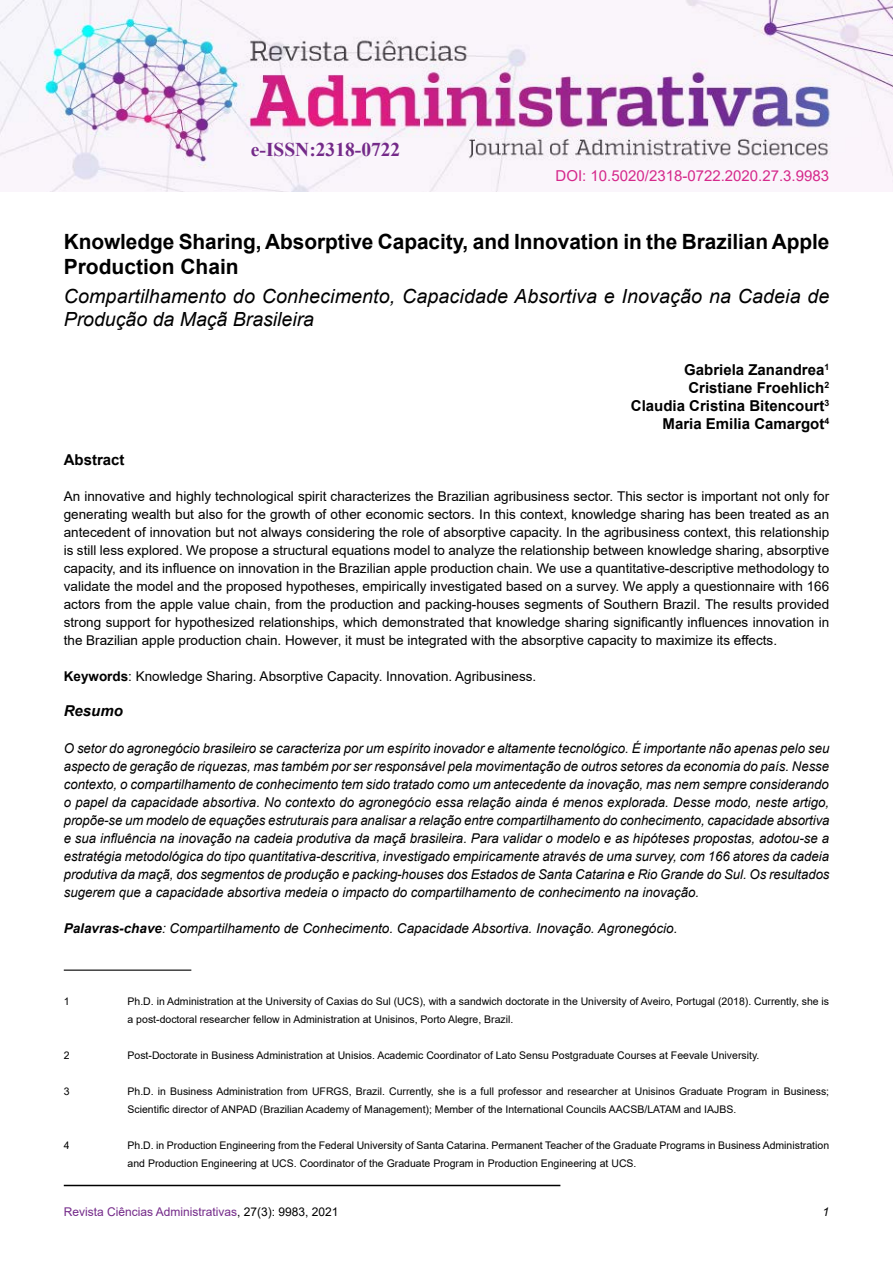
<style>
.page{position:relative;width:893px;height:1263px;background:#fff}
.page>*{position:absolute;margin:0;border:0;box-sizing:border-box;transform-origin:0 0}
.t1{font:700 21px/25.2px "Arial";letter-spacing:-.005em;color:#000}
.t2{font:italic 19.5px/23.4px "Arial";letter-spacing:.005em;color:#000}
.t3{font:700 19.5px "Times New Roman";color:#742a89}
.t4{font:700 15px/18px "Arial";color:#000;text-align:right}
.t5{font:15px "Arial";color:#d5288b}
.t6{font:italic 700 15px "Arial";color:#000}
.t7{font:13.5px/18px "Arial";color:#000;text-align:justify}
.t8{font:italic 13.5px/18px "Arial";color:#000;text-align:justify}
.t9{font:12px "Arial";color:#742a89}
.t10{font:italic 12px "Arial";color:#000}
.t11{font:10.5px/18px "Arial";color:#000}
.s1{font-weight:700}
.s2{color:#000}
</style>
<div class="page">
<hr style="left:64px;top:1185px;width:496px;height:1px;background:#000">
<img style="left:0;top:0;width:893px;height:191px">
<hr style="left:64px;top:969px;width:127px;height:2px;background:#000">
<h2 class="t3" style="left:251px;top:135px;width:151px">e-ISSN:2318-0722</h2>
<p class="t5" style="left:556px;top:165px;width:275px">DOI: 10.5020/2318-0722.2020.27.3.9983</p>
<h1 class="t1" style="left:64px;top:229px;width:767px">Knowledge Sharing, Absorptive Capacity, and Innovation in the Brazilian Apple<br>Production Chain</h1>
<h2 class="t2" style="left:64px;top:284px;width:767px">Compartilhamento do Conhecimento, Capacidade Absortiva e Inovação na Cadeia de<br>Produção da Maçã Brasileira</h2>
<p class="t4" style="left:631px;top:360px;width:200px">Gabriela Zanandrea<sup>1<br></sup>Cristiane Froehlich<sup>2<br></sup>Claudia Cristina Bitencourt<sup>3<br></sup>Maria Emilia Camargot<sup>4</sup></p>
<p class="t4" style="left:64px;top:450px;width:62px">Abstract</p>
<p class="t7" style="left:64px;top:487px;width:767px">An innovative and highly technological spirit characterizes the Brazilian agribusiness sector. This sector is important not only for generating wealth but also for the growth of other economic sectors. In this context, knowledge sharing has been treated as an antecedent of innovation but not always considering the role of absorptive capacity. In the agribusiness context, this relationship is still less explored. We propose a structural equations model to analyze the relationship between knowledge sharing, absorptive capacity, and its influence on innovation in the Brazilian apple production chain. We use a quantitative-descriptive methodology to validate the model and the proposed hypotheses, empirically investigated based on a survey. We apply a questionnaire with 166 actors from the apple value chain, from the production and packing-houses segments of Southern Brazil. The results provided strong support for hypothesized relationships, which demonstrated that knowledge sharing significantly influences innovation in the Brazilian apple production chain. However, it must be integrated with the absorptive capacity to maximize its effects.</p>
<p class="t7" style="left:64px;top:667px;width:474px"><span class="s1">Keywords</span>: Knowledge Sharing. Absorptive Capacity. Innovation. Agribusiness.</p>
<p class="t6" style="left:64px;top:700px;width:61px">Resumo</p>
<p class="t8" style="left:64px;top:739px;width:767px">O setor do agronegócio brasileiro se caracteriza por um espírito inovador e altamente tecnológico. É importante não apenas pelo seu aspecto de geração de riquezas, mas também por ser responsável pela movimentação de outros setores da economia do país. Nesse contexto, o compartilhamento de conhecimento tem sido tratado como um antecedente da inovação, mas nem sempre considerando o papel da capacidade absortiva. No contexto do agronegócio essa relação ainda é menos explorada. Desse modo, neste artigo, propõe-se um modelo de equações estruturais para analisar a relação entre compartilhamento do conhecimento, capacidade absortiva e sua influência na inovação na cadeia produtiva da maçã brasileira. Para validar o modelo e as hipóteses propostas, adotou-se a estratégia metodológica do tipo quantitativa-descritiva, investigado empiricamente através de uma survey, com 166 atores da cadeia produtiva da maçã, dos segmentos de produção e packing-houses dos Estados de Santa Catarina e Rio Grande do Sul. Os resultados sugerem que a capacidade absortiva medeia o impacto do compartilhamento de conhecimento na inovação.</p>
<p class="t8" style="left:64px;top:919px;width:615px"><span class="s1">Palavras-chave</span>: Compartilhamento de Conhecimento. Capacidade Absortiva. Inovação. Agronegócio.</p>
<p class="t11" style="left:64px;top:992px;width:7px">1</p>
<p class="t11" style="left:128px;top:992px;width:703px">Ph.D. in Administration at the University of Caxias do Sul (UCS), with a sandwich doctorate in the University of Aveiro, Portugal (2018). Currently, she is a post-doctoral researcher fellow in Administration at Unisinos, Porto Alegre, Brazil.</p>
<p class="t11" style="left:64px;top:1046px;width:7px">2</p>
<p class="t11" style="left:128px;top:1046px;width:633px">Post-Doctorate in Business Administration at Unisios. Academic Coordinator of Lato Sensu Postgraduate Courses at Feevale University.</p>
<p class="t11" style="left:64px;top:1082px;width:7px">3</p>
<p class="t11" style="left:128px;top:1082px;width:703px">Ph.D. in Business Administration from UFRGS, Brazil. Currently, she is a full professor and researcher at Unisinos Graduate Program in Business;<br>Scientific director of ANPAD (Brazilian Academy of Management); Member of the International Councils AACSB/LATAM and IAJBS.</p>
<p class="t11" style="left:64px;top:1136px;width:7px">4</p>
<p class="t11" style="left:128px;top:1136px;width:703px">Ph.D. in Production Engineering from the Federal University of Santa Catarina. Permanent Teacher of the Graduate Programs in Business Administration and Production Engineering at UCS. Coordinator of the Graduate Program in Production Engineering at UCS.</p>
<p class="t9" style="left:64px;top:1203px;width:276px">Revista Ciências Administrativas<span class="s2">, 27(3): 9983, 2021</span></p>
<p class="t10" style="left:822px;top:1203px;width:8px">1</p>
</div>
